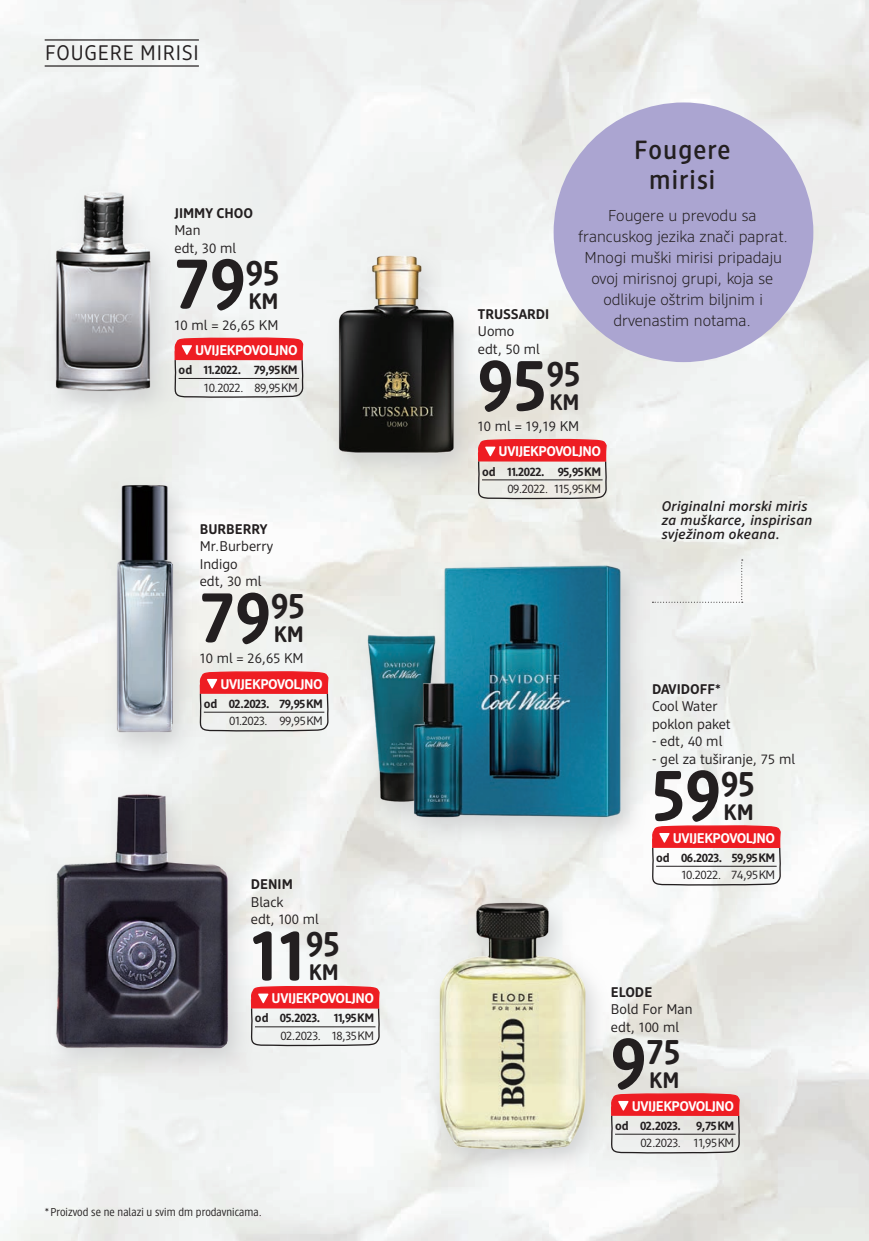
<style>
.page{position:relative;width:869px;height:1241px;background:#fff}
.page>*{position:absolute;margin:0;border:0;box-sizing:border-box;transform-origin:0 0}
.t1{font:700 72.8px "DM Brand";color:#231f20}
.t2{font:700 35.7px "DM Brand";color:#231f20}
.t3{font:500 26.25px/29.8px "DM Brand";letter-spacing:.04em;color:#231f20;text-align:center}
.t4{font:700 22.4px "DM Brand";color:#231f20}
.t5{font:21px "DM Brand";letter-spacing:.04em;color:#231f20}
.t6{font:300 15.75px/21px "DM Support";color:#231f20;text-align:center}
.t7{font:14px/17.5px "DM Support";color:#231f20}
.t8{font:700 14px "DM Support";letter-spacing:-.03em;color:#fff}
.t9{font:italic 500 14px/14px "DM Support";letter-spacing:.02em;color:#231f20}
.t10{font:700 14px "DM Support";color:#231f20}
.t11{font:700 12.25px "DM Support";letter-spacing:-.04em;color:#231f20}
.t12{font:12.25px "DM Support";letter-spacing:-.04em;color:#231f20}
.t13{font:11.38px "DM Intelligence";color:#231f20}
.s1{font-size:72.8px}
</style>
<div class="page">
<img style="left:0;top:0;width:868px;height:1240px">
<div style="left:355px;top:626px;width:104px;height:204px;background:#c8c9ca;opacity:.75"></div>
<img style="left:365px;top:532px;width:72px;height:285px">
<svg style="left:652px;top:559px;width:90px;height:43px"></svg>
<hr style="left:45px;top:39px;width:154px;height:2px;background:#231f20">
<hr style="left:45px;top:65px;width:154px;height:2px;background:#231f20">
<svg style="left:253px;top:985px;width:127px;height:61px"></svg>
<svg style="left:610px;top:1092px;width:130px;height:62px;background:#e19a9a"></svg>
<svg style="left:651px;top:824px;width:130px;height:62px"></svg>
<svg style="left:477px;top:438px;width:130px;height:62px;background:#e29d9b"></svg>
<svg style="left:199px;top:670px;width:130px;height:62px"></svg>
<svg style="left:176px;top:337px;width:118px;height:61px"></svg>
<div style="left:103px;top:476px;width:95px;height:285px;background:#c8c9ca;opacity:.75"></div>
<img style="left:113px;top:459px;width:64px;height:284px">
<div style="left:401px;top:557px;width:245px;height:289px;background:#c8c9ca;opacity:.75"></div>
<img style="left:411px;top:548px;width:211px;height:285px">
<div style="left:425px;top:894px;width:185px;height:284px;background:#c8c9ca;opacity:.75"></div>
<img style="left:431px;top:884px;width:165px;height:278px">
<div style="left:43px;top:183px;width:133px;height:238px;background:#eef0ef"></div>
<img style="left:45px;top:180px;width:123px;height:225px">
<div style="left:325px;top:247px;width:153px;height:235px;background:#c8c9ca;opacity:.75"></div>
<img style="left:294px;top:252px;width:204px;height:204px">
<div style="left:44px;top:785px;width:209px;height:292px;background:#c8c9ca;opacity:.75"></div>
<img style="left:45px;top:777px;width:194px;height:285px">
<div style="left:553px;top:102px;width:260px;height:260px;background:#aba5d1;border-radius:50%"></div>
<p class="t5" style="left:45px;top:40px;width:155px">FOUGERE MIRISI</p>
<p class="t10" style="left:174px;top:204px;width:80px">JIMMY CHOO</p>
<p class="t7" style="left:174px;top:221px;width:63px">Man<br>edt, 30 ml</p>
<p class="t1" style="left:174px;top:237px;width:106px">79<sup>95</sup></p>
<p class="t4" style="left:248px;top:286px;width:32px">KM</p>
<p class="t7" style="left:174px;top:315px;width:105px">10 ml = 26,65 KM</p>
<p class="t8" style="left:195px;top:341px;width:104px">UVIJEKPOVOLJNO</p>
<p class="t11" style="left:178px;top:362px;width:121px">od 11.2022. 79,95KM</p>
<p class="t12" style="left:204px;top:379px;width:95px">10.2022. 89,95KM</p>
<p class="t10" style="left:200px;top:520px;width:69px">BURBERRY</p>
<p class="t7" style="left:200px;top:537px;width:75px">Mr.Burberry<br>Indigo<br>edt, 30 ml</p>
<p class="t1" style="left:200px;top:571px;width:106px">79<sup>95</sup></p>
<p class="t4" style="left:273px;top:620px;width:32px">KM</p>
<p class="t7" style="left:200px;top:649px;width:105px">10 ml = 26,65 KM</p>
<p class="t8" style="left:220px;top:674px;width:104px">UVIJEKPOVOLJNO</p>
<p class="t11" style="left:204px;top:695px;width:121px">od 02.2023. 79,95KM</p>
<p class="t12" style="left:229px;top:713px;width:95px">01.2023. 99,95KM</p>
<p class="t10" style="left:251px;top:875px;width:44px">DENIM</p>
<p class="t7" style="left:251px;top:892px;width:69px">Black<br>edt, 100 ml</p>
<p class="t1" style="left:251px;top:909px;width:90px">11<sup>95</sup></p>
<p class="t4" style="left:308px;top:958px;width:32px">KM</p>
<p class="t8" style="left:271px;top:989px;width:104px">UVIJEKPOVOLJNO</p>
<p class="t11" style="left:255px;top:1010px;width:121px">od 05.2023. 11,95KM</p>
<p class="t12" style="left:280px;top:1027px;width:95px">02.2023. 18,35KM</p>
<p class="t13" style="left:45px;top:1204px;width:218px">*Proizvod se ne nalazi u svim dm prodavnicama.</p>
<p class="t3" style="left:633px;top:134px;width:98px">Fougere mirisi</p>
<p class="t6" style="left:578px;top:204px;width:211px">Fougere u prevodu sa francuskog jezika znači paprat.<br>Mnogi muški mirisi pripadaju ovoj mirisnoj grupi, koja se odlikuje oštrim biljnim i drvenastim notama.</p>
<p class="t10" style="left:477px;top:305px;width:73px">TRUSSARDI</p>
<p class="t7" style="left:477px;top:322px;width:63px">Uomo edt, 50 ml</p>
<p class="t1" style="left:477px;top:338px;width:104px">95<sup>95</sup></p>
<p class="t4" style="left:549px;top:388px;width:32px">KM</p>
<p class="t7" style="left:477px;top:417px;width:103px">10 ml = 19,19 KM</p>
<p class="t8" style="left:498px;top:442px;width:104px">UVIJEKPOVOLJNO</p>
<p class="t11" style="left:482px;top:463px;width:121px">od 11.2022. 95,95KM</p>
<p class="t12" style="left:507px;top:481px;width:95px">09.2022. 115,95KM</p>
<p class="t9" style="left:661px;top:498px;width:152px">Originalni morski miris za muškarce, inspirisan svježinom okeana.</p>
<p class="t10" style="left:651px;top:680px;width:70px">DAVIDOFF*</p>
<p class="t7" style="left:651px;top:697px;width:80px">Cool Water poklon paket</p>
<p class="t7" style="left:651px;top:732px;width:72px">- edt, 40 ml</p>
<p class="t7" style="left:651px;top:749px;width:144px">- gel za tuširanje, 75 ml</p>
<p class="t1" style="left:651px;top:748px;width:104px">59<sup>95</sup></p>
<p class="t4" style="left:723px;top:797px;width:32px">KM</p>
<p class="t8" style="left:672px;top:828px;width:104px">UVIJEKPOVOLJNO</p>
<p class="t11" style="left:655px;top:849px;width:121px">od 06.2023. 59,95KM</p>
<p class="t12" style="left:681px;top:867px;width:95px">10.2022. 74,95KM</p>
<p class="t10" style="left:610px;top:982px;width:43px">ELODE</p>
<p class="t7" style="left:610px;top:1000px;width:83px">Bold For Man edt, 100 ml</p>
<p class="t2" style="left:610px;top:1028px;width:71px"><span class="s1">9</span>75</p>
<p class="t4" style="left:649px;top:1065px;width:32px">KM</p>
<p class="t8" style="left:631px;top:1096px;width:104px">UVIJEKPOVOLJNO</p>
<p class="t11" style="left:614px;top:1117px;width:121px">od 02.2023. 9,75KM</p>
<p class="t12" style="left:640px;top:1135px;width:95px">02.2023. 11,95KM</p>
</div>
